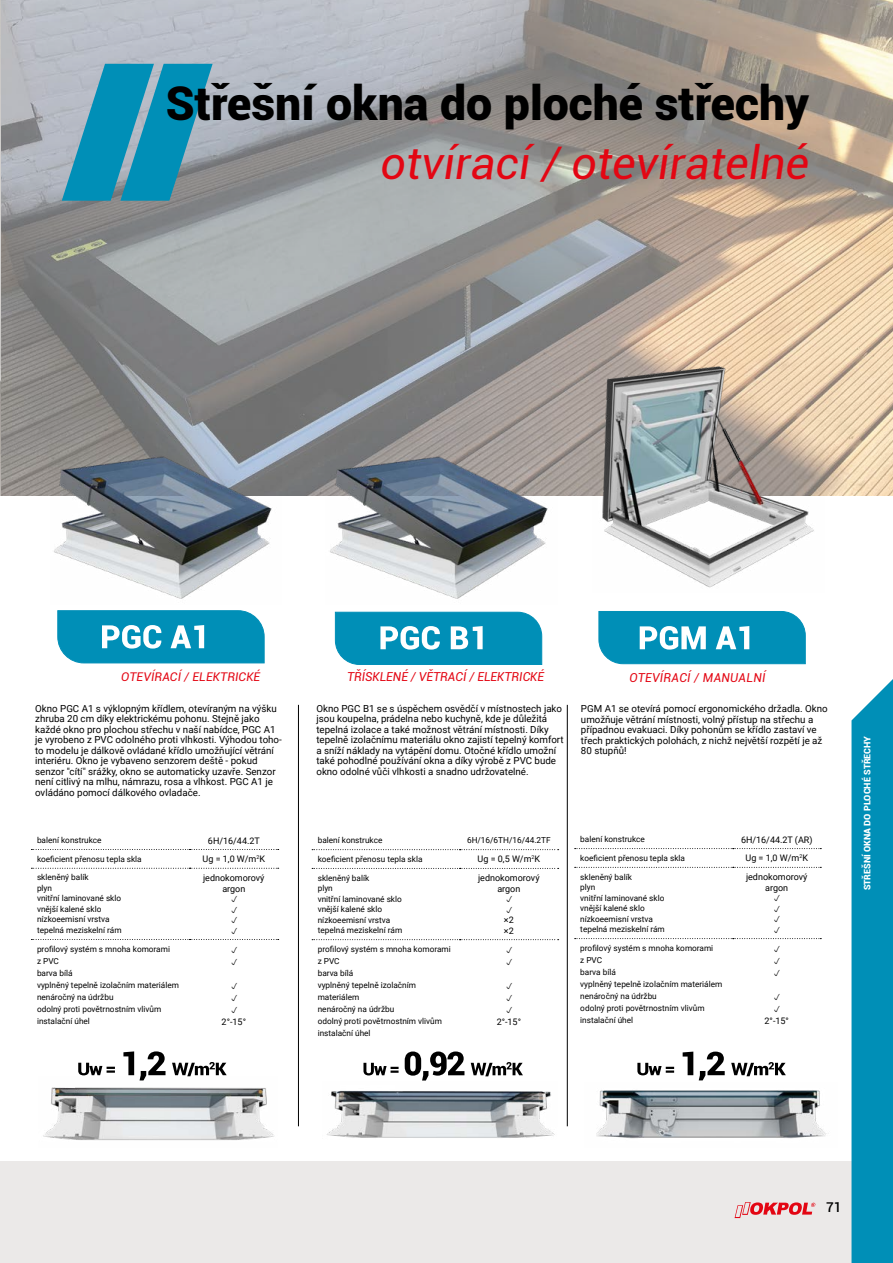
<style>
.page{position:relative;width:893px;height:1263px;background:#fff}
.page>*{position:absolute;margin:0;border:0;box-sizing:border-box;transform-origin:0 0}
.t1{font:900 46.5px "Roboto";color:#000}
.t2{font:italic 45px "Roboto";color:#e30613}
.t3{font:500 13.5px "Roboto";color:#000}
.t4{font:italic 12.3px "Roboto";color:#e30613}
.t5{font:italic 12.3px "Roboto";letter-spacing:.025em;color:#e30613}
.t6{font:italic 12px "Roboto";letter-spacing:.01em;color:#e30613}
.t7{font:9.75px/10.5px "Roboto";color:#000}
.t8{font:9px "Roboto";color:#000}
.t9{font:900 9px "Roboto";color:#fff}
.t10{font:8.25px/12px "Roboto";color:#000}
</style>
<div class="page">
<div style="left:0;top:1162px;width:855px;height:101px;background:#ebe9e8"></div>
<svg style="left:735px;top:1202px;width:80px;height:16px"></svg>
<svg style="left:57px;top:610px;width:208px;height:54px;background:#249ec1"></svg>
<img style="left:43px;top:1080px;width:231px;height:60px">
<svg style="left:78px;top:1051px;width:149px;height:29px"></svg>
<hr style="left:298px;top:705px;width:1px;height:421px;background:#000">
<img style="left:326px;top:1090px;width:229px;height:48px">
<hr style="left:567px;top:705px;width:1px;height:421px;background:#000">
<svg style="left:335px;top:611px;width:207px;height:54px;background:#249ec1"></svg>
<img style="left:596px;top:1090px;width:231px;height:49px">
<svg style="left:363px;top:1051px;width:160px;height:29px"></svg>
<svg style="left:31px;top:849px;width:248px;height:1px"></svg>
<svg style="left:31px;top:868px;width:248px;height:1px"></svg>
<svg style="left:31px;top:939px;width:248px;height:1px"></svg>
<svg style="left:312px;top:849px;width:247px;height:1px"></svg>
<svg style="left:312px;top:868px;width:247px;height:1px"></svg>
<svg style="left:312px;top:939px;width:247px;height:1px"></svg>
<svg style="left:575px;top:848px;width:246px;height:1px"></svg>
<svg style="left:575px;top:867px;width:246px;height:1px"></svg>
<svg style="left:598px;top:611px;width:208px;height:53px;background:#259fc1"></svg>
<svg style="left:637px;top:1051px;width:149px;height:29px"></svg>
<svg style="left:0;top:0;width:893px;height:495px;background:#a49f9a"></svg>
<svg style="left:46px;top:46px;width:180px;height:166px;background:#5c9fb5"></svg>
<img style="left:593px;top:361px;width:232px;height:227px">
<img style="left:50px;top:429px;width:231px;height:170px">
<svg style="left:851px;top:679px;width:42px;height:584px;background:#1c9bbe"></svg>
<img style="left:326px;top:429px;width:231px;height:170px">
<svg style="left:575px;top:938px;width:246px;height:1px"></svg>
<p class="t1" style="left:166px;top:70px;width:645px">Střešní okna do ploché střechy</p>
<p class="t2" style="left:380px;top:131px;width:430px">otvírací / otevíratelné</p>
<p class="t6" style="left:121px;top:669px;width:141px">OTEVÍRACÍ / ELEKTRICKÉ</p>
<p class="t4" style="left:347px;top:668px;width:199px">TŘÍSKLENÉ / VĚTRACÍ / ELEKTRICKÉ</p>
<p class="t5" style="left:629px;top:669px;width:138px">OTEVÍRACÍ / MANUALNÍ</p>
<p class="t7" style="left:35px;top:703px;width:248px">Okno PGC A1 s výklopným křídlem, otevíraným na výšku zhruba 20 cm díky elektrickému pohonu. Stejně jako každé okno pro plochou střechu v naší nabídce, PGC A1 je vyrobeno z PVC odolného proti vlhkosti. Výhodou toho&shy;to modelu je dálkově ovládané křídlo umožňující větrání interiéru. Okno je vybaveno senzorem deště - pokud senzor "cítí" srážky, okno se automaticky uzavře. Senzor není citlivý na mlhu, námrazu, rosa a vlhkost. PGC A1 je ovládáno pomocí dálkového ovladače.</p>
<p class="t7" style="left:316px;top:703px;width:249px">Okno PGC B1 se s úspěchem osvědčí v místnostech jako jsou koupelna, prádelna nebo kuchyně, kde je důležitá tepelná izolace a také možnost větrání místnosti. Díky tepelně izolačnímu materiálu okno zajistí tepelný komfort a sníží náklady na vytápění domu. Otočné křídlo umožní také pohodlné používání okna a díky výrobě z PVC bude okno odolné vůči vlhkosti a snadno udržovatelné.</p>
<p class="t7" style="left:581px;top:703px;width:248px">PGM A1 se otevírá pomocí ergonomického držadla. Okno umožňuje větrání místnosti, volný přístup na střechu a případnou evakuaci. Díky pohonům se křídlo zastaví ve třech praktických polohách, z nichž největší rozpětí je až 80 stupňů!</p>
<p class="t10" style="left:37px;top:834px;width:66px">balení konstrukce</p>
<p class="t8" style="left:208px;top:834px;width:53px">6H/16/44.2T</p>
<p class="t10" style="left:37px;top:852px;width:106px">koeficient přenosu tepla skla</p>
<p class="t8" style="left:203px;top:853px;width:64px">Ug = 1,0 W/m<sup>2</sup>K</p>
<p class="t10" style="left:37px;top:871px;width:53px">skleněný balík</p>
<p class="t10" style="left:37px;top:882px;width:17px">plyn</p>
<p class="t10" style="left:37px;top:892px;width:86px">vnitřní laminované sklo</p>
<p class="t10" style="left:37px;top:903px;width:66px">vnější kalené sklo</p>
<p class="t10" style="left:37px;top:913px;width:74px">nízkoeemisní vrstva</p>
<p class="t10" style="left:37px;top:924px;width:86px">tepelná meziskelní rám</p>
<p class="t8" style="left:203px;top:871px;width:63px">jednokomorový</p>
<p class="t8" style="left:222px;top:882px;width:25px">argon</p>
<p class="t10" style="left:37px;top:942px;width:134px">profilový systém s mnoha komorami z PVC</p>
<p class="t10" style="left:37px;top:966px;width:37px">barva bílá</p>
<p class="t10" style="left:37px;top:978px;width:144px">vyplněný tepelně izolačním materiálem</p>
<p class="t10" style="left:37px;top:990px;width:78px">nenáročný na údržbu</p>
<p class="t10" style="left:37px;top:1002px;width:126px">odolný proti povětrnostním vlivům</p>
<p class="t10" style="left:37px;top:1014px;width:54px">instalační úhel</p>
<p class="t8" style="left:222px;top:1016px;width:26px">2°-15°</p>
<p class="t10" style="left:318px;top:834px;width:66px">balení konstrukce</p>
<p class="t10" style="left:467px;top:834px;width:85px">6H/16/6TH/16/44.2TF</p>
<p class="t10" style="left:318px;top:853px;width:106px">koeficient přenosu tepla skla</p>
<p class="t8" style="left:478px;top:853px;width:64px">Ug = 0,5 W/m<sup>2</sup>K</p>
<p class="t10" style="left:318px;top:871px;width:53px">skleněný balík</p>
<p class="t10" style="left:318px;top:882px;width:17px">plyn</p>
<p class="t10" style="left:318px;top:892px;width:86px">vnitřní laminované sklo</p>
<p class="t10" style="left:318px;top:903px;width:66px">vnější kalené sklo</p>
<p class="t10" style="left:318px;top:913px;width:74px">nízkoeemisní vrstva</p>
<p class="t10" style="left:318px;top:924px;width:86px">tepelná meziskelní rám</p>
<p class="t8" style="left:478px;top:872px;width:63px">jednokomorový</p>
<p class="t8" style="left:497px;top:882px;width:25px">argon</p>
<p class="t8" style="left:504px;top:914px;width:11px">×2</p>
<p class="t8" style="left:504px;top:924px;width:11px">×2</p>
<p class="t10" style="left:318px;top:943px;width:134px">profilový systém s mnoha komorami z PVC</p>
<p class="t10" style="left:318px;top:967px;width:37px">barva bílá</p>
<p class="t10" style="left:318px;top:979px;width:100px">vyplněný tepelně izolačním materiálem</p>
<p class="t10" style="left:318px;top:1003px;width:78px">nenáročný na údržbu</p>
<p class="t10" style="left:318px;top:1015px;width:126px">odolný proti povětrnostním vlivům</p>
<p class="t10" style="left:318px;top:1027px;width:54px">instalační úhel</p>
<p class="t8" style="left:497px;top:1016px;width:26px">2°-15°</p>
<p class="t10" style="left:580px;top:833px;width:66px">balení konstrukce</p>
<p class="t8" style="left:741px;top:833px;width:73px">6H/16/44.2T (AR)</p>
<p class="t10" style="left:580px;top:851px;width:106px">koeficient přenosu tepla skla</p>
<p class="t8" style="left:745px;top:852px;width:64px">Ug = 1,0 W/m<sup>2</sup>K</p>
<p class="t10" style="left:580px;top:870px;width:53px">skleněný balík</p>
<p class="t10" style="left:580px;top:881px;width:17px">plyn</p>
<p class="t10" style="left:580px;top:891px;width:86px">vnitřní laminované sklo</p>
<p class="t10" style="left:580px;top:902px;width:66px">vnější kalené sklo</p>
<p class="t10" style="left:580px;top:912px;width:74px">nízkoeemisní vrstva</p>
<p class="t10" style="left:580px;top:923px;width:86px">tepelná meziskelní rám</p>
<p class="t8" style="left:746px;top:870px;width:63px">jednokomorový</p>
<p class="t8" style="left:765px;top:881px;width:25px">argon</p>
<p class="t10" style="left:580px;top:941px;width:134px">profilový systém s mnoha komorami z PVC</p>
<p class="t10" style="left:580px;top:965px;width:37px">barva bílá</p>
<p class="t10" style="left:580px;top:977px;width:144px">vyplněný tepelně izolačním materiálem</p>
<p class="t10" style="left:580px;top:989px;width:78px">nenáročný na údržbu</p>
<p class="t10" style="left:580px;top:1001px;width:126px">odolný proti povětrnostním vlivům</p>
<p class="t10" style="left:580px;top:1013px;width:54px">instalační úhel</p>
<p class="t8" style="left:765px;top:1015px;width:26px">2°-15°</p>
<p class="t9" style="left:861px;top:890px;width:156px;rotate:-90deg">STŘEŠNÍ OKNA DO PLOCHÉ STŘECHY</p>
<p class="t3" style="left:826px;top:1198px;width:17px">71</p>
</div>
